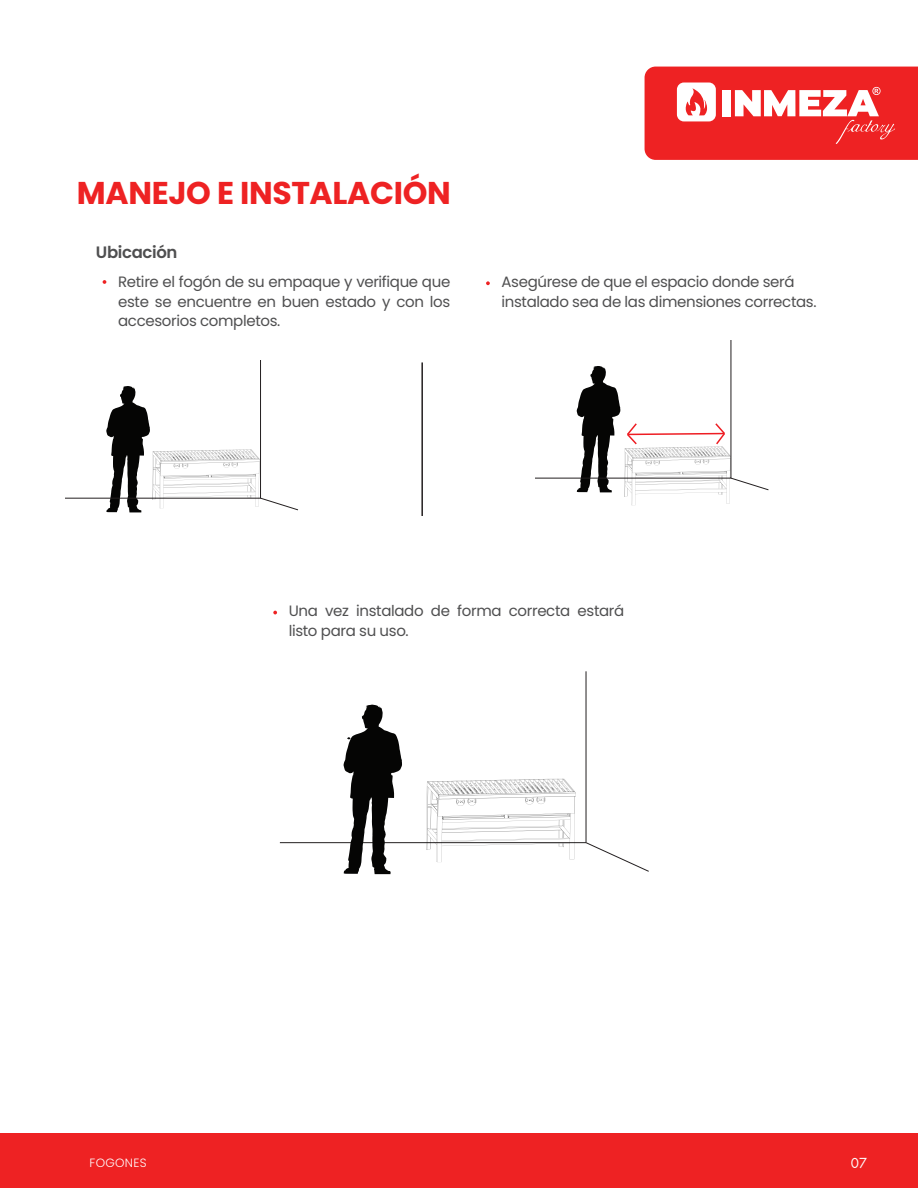
<style>
.page{position:relative;width:918px;height:1188px;background:#fff}
.page>*{position:absolute;margin:0;border:0;box-sizing:border-box;transform-origin:0 0}
.t1{font:700 31.5px "Poppins";letter-spacing:-.01em;color:#ee2223}
.t2{font:600 16.5px "Poppins";letter-spacing:-.02em;color:#4f4f50}
.t3{font:15px/19.5px "Poppins";letter-spacing:-.025em;color:#4f4f50}
.t4{font:13.5px "Futura Now Headline";color:#fff}
.t5{font:300 12px "Poppins";letter-spacing:.025em;color:#fff}
</style>
<div class="page">
<svg style="left:645px;top:67px;width:273px;height:93px;background:#f04747"></svg>
<div style="left:0;top:1134px;width:918px;height:54px;background:#ee2223"></div>
<svg style="left:103px;top:280px;width:3px;height:4px"></svg>
<svg style="left:486px;top:281px;width:4px;height:4px"></svg>
<svg style="left:273px;top:611px;width:4px;height:3px"></svg>
<hr style="left:421px;top:362px;width:2px;height:154px;background:#231f20">
<svg style="left:65px;top:360px;width:234px;height:152px"></svg>
<svg style="left:536px;top:340px;width:233px;height:152px"></svg>
<hr style="left:586px;top:671px;width:1px;height:172px;background:#231f20">
<hr style="left:280px;top:842px;width:306px;height:1px;background:#231f20">
<svg style="left:585px;top:842px;width:64px;height:30px"></svg>
<svg style="left:343px;top:704px;width:59px;height:170px"></svg>
<img style="left:153px;top:439px;width:106px;height:73px">
<img style="left:624px;top:436px;width:107px;height:70px">
<img style="left:427px;top:778px;width:148px;height:84px">
<h1 class="t1" style="left:77px;top:175px;width:375px">MANEJO E INSTALACIÓN</h1>
<p class="t2" style="left:96px;top:243px;width:83px">Ubicación</p>
<p class="t3" style="left:118px;top:272px;width:334px;text-align:justify">Retire el fogón de su empaque y verifique que este se encuentre en buen estado y con los accesorios completos.</p>
<p class="t3" style="left:501px;top:272px;width:317px">Asegúrese de que el espacio donde será instalado sea de las dimensiones correctas.</p>
<p class="t3" style="left:289px;top:602px;width:337px">Una vez instalado de forma correcta estará listo para su uso.</p>
<p class="t5" style="left:90px;top:1156px;width:59px">FOGONES</p>
<p class="t4" style="left:851px;top:1152px;width:18px">07</p>
</div>
